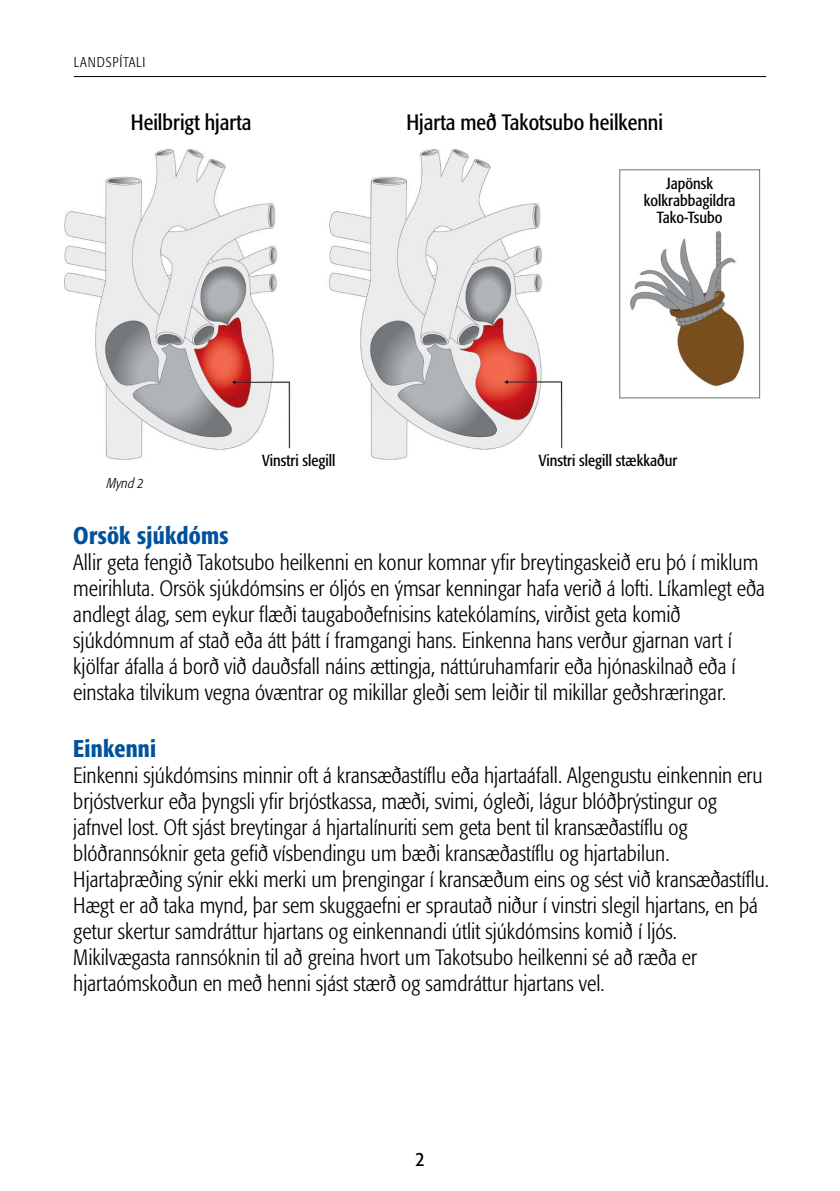
<style>
.page{position:relative;width:840px;height:1191px;background:#fff}
.page>*{position:absolute;margin:0;border:0;box-sizing:border-box;transform-origin:0 0}
.t1{font:500 condensed 24px "Formata";letter-spacing:.01em;color:#00529c}
.t2{font:300 condensed 22px/26px "Formata";color:#000}
.t3{font:condensed 22px "Formata";color:#000}
.t4{font:condensed 20px "Formata";color:#000}
.t5{font:condensed 16px/17px "Formata";color:#000;text-align:center}
.t6{font:300 condensed 14px "Formata";letter-spacing:.05em;color:#000}
.t7{font:italic 300 condensed 14px "Formata";color:#000}
</style>
<div class="page">
<hr style="left:74px;top:76px;width:691px;height:1px;background:#000">
<img style="left:64px;top:149px;width:697px;height:311px">
<div style="left:619px;top:169px;width:140px;height:229px;border:1px solid #717275"></div>
<p class="t6" style="left:74px;top:54px;width:73px">LANDSPÍTALI</p>
<p class="t3" style="left:131px;top:109px;width:122px">Heilbrigt hjarta</p>
<p class="t3" style="left:406px;top:109px;width:258px">Hjarta með Takotsubo heilkenni</p>
<p class="t5" style="left:643px;top:175px;width:93px">Japönsk kolkrabbagildra<br>Tako-Tsubo</p>
<p class="t7" style="left:107px;top:475px;width:39px">Mynd 2</p>
<p class="t5" style="left:262px;top:452px;width:75px">Vinstri slegill</p>
<p class="t5" style="left:538px;top:452px;width:140px">Vinstri slegill stækkaður</p>
<p class="t1" style="left:73px;top:521px;width:156px">Orsök sjúkdóms</p>
<p class="t2" style="left:73px;top:550px;width:692px">Allir geta fengið Takotsubo heilkenni en konur komnar yfir breytingaskeið eru þó í miklum meirihluta. Orsök sjúkdómsins er óljós en ýmsar kenningar hafa verið á lofti. Líkamlegt eða andlegt álag, sem eykur flæði taugaboðefnisins katekólamíns, virðist geta komið sjúkdómnum af stað eða átt þátt í framgangi hans. Einkenna hans verður gjarnan vart í kjölfar áfalla á borð við dauðsfall náins ættingja, náttúruhamfarir eða hjónaskilnað eða í einstaka tilvikum vegna óvæntrar og mikillar gleði sem leiðir til mikillar geðshræringar.</p>
<p class="t1" style="left:73px;top:734px;width:84px">Einkenni</p>
<p class="t2" style="left:73px;top:763px;width:697px">Einkenni sjúkdómsins minnir oft á kransæðastíflu eða hjartaáfall. Algengustu einkennin eru brjóstverkur eða þyngsli yfir brjóstkassa, mæði, svimi, ógleði, lágur blóðþrýstingur og jafnvel lost. Oft sjást breytingar á hjartalínuriti sem geta bent til kransæðastíflu og blóðrannsóknir geta gefið vísbendingu um bæði kransæðastíflu og hjartabilun.<br>Hjartaþræðing sýnir ekki merki um þrengingar í kransæðum eins og sést við kransæðastíflu.<br>Hægt er að taka mynd, þar sem skuggaefni er sprautað niður í vinstri slegil hjartans, en þá getur skertur samdráttur hjartans og einkennandi útlit sjúkdómsins komið í ljós.<br>Mikilvægasta rannsóknin til að greina hvort um Takotsubo heilkenni sé að ræða er hjartaómskoðun en með henni sjást stærð og samdráttur hjartans vel.</p>
<p class="t4" style="left:415px;top:1147px;width:11px">2</p>
</div>
